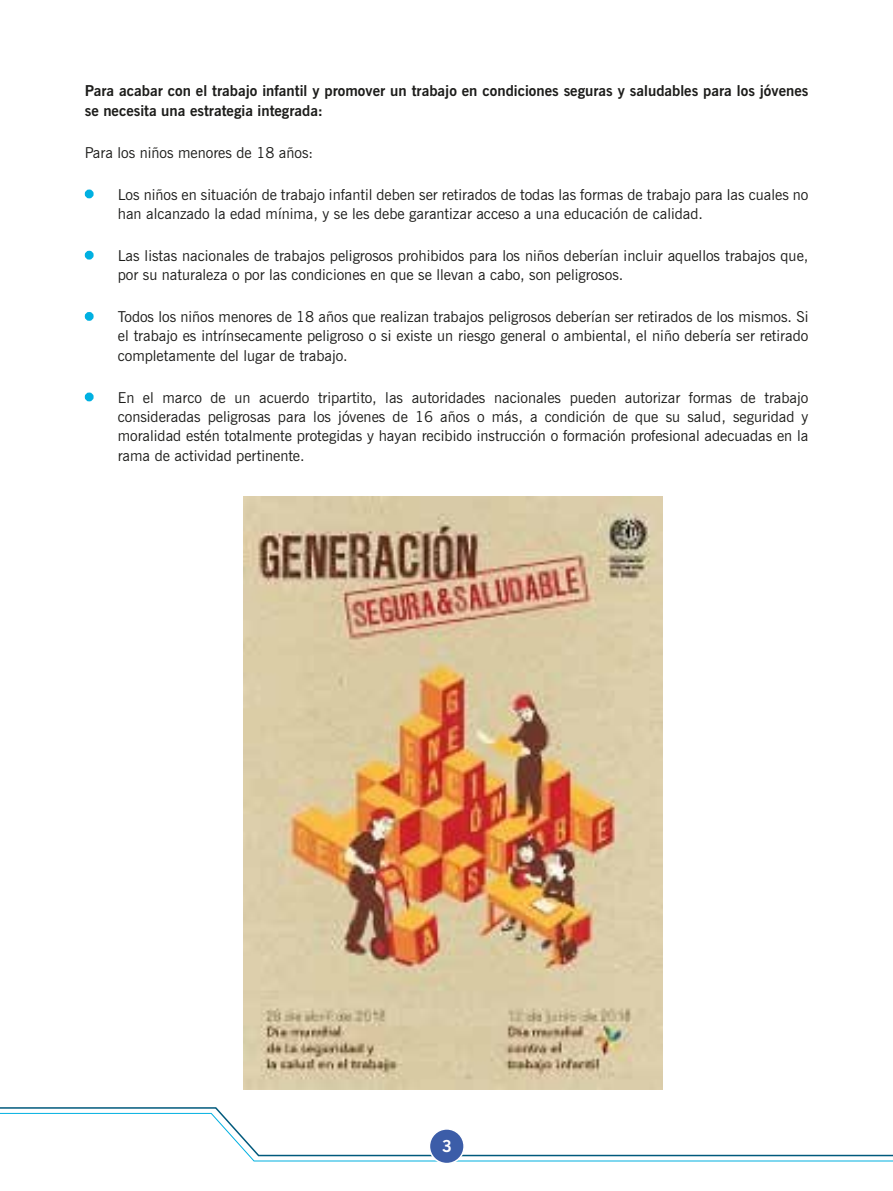
<style>
.page{position:relative;width:893px;height:1191px;background:#fff}
.page>*{position:absolute;margin:0;border:0;box-sizing:border-box;transform-origin:0 0}
.t1{font:700 16.5px "News Gothic BT";color:#fff}
.t2{font:15px/19.4px "News Gothic BT";color:#1d1d1b}
.t3{font:700 15px/19.4px "News Gothic BT";color:#1d1d1b}
.s1{color:#00b0e1}
</style>
<div class="page">
<svg style="left:0;top:1107px;width:221px;height:5px"></svg>
<svg style="left:0;top:1112px;width:893px;height:49px"></svg>
<div style="left:429px;top:1129px;width:35px;height:34px;background:#3c5da8;border-radius:50%"></div>
<div style="left:429px;top:1128px;width:36px;height:36px;border:2px solid #fff;border-radius:50%"></div>
<div style="left:85px;top:189px;width:9px;height:9px;border:4px solid #00b0e1;border-radius:50%"></div>
<div style="left:85px;top:251px;width:9px;height:8px;border:4px solid #00b0e1;border-radius:50%"></div>
<div style="left:85px;top:312px;width:9px;height:9px;border:4px solid #00b0e1;border-radius:50%"></div>
<div style="left:85px;top:392px;width:9px;height:9px;border:4px solid #00b0e1;border-radius:50%"></div>
<img style="left:244px;top:496px;width:418px;height:593px">
<p class="t3" style="left:85px;top:81px;width:725px">Para acabar con el trabajo infantil y promover un trabajo en condiciones seguras y saludables para los jóvenes se necesita una estrategia integrada:</p>
<p class="t2" style="left:85px;top:142px;width:230px">Para los niños menores de 18 años:</p>
<p class="t2" style="left:118px;top:184px;width:692px;text-indent:-33px"><span class="s1">•</span> Los niños en situación de trabajo infantil deben ser retirados de todas las formas de trabajo para las cuales no han alcanzado la edad mínima, y se les debe garantizar acceso a una educación de calidad.</p>
<p class="t2" style="left:118px;top:246px;width:692px;text-indent:-33px"><span class="s1">•</span> Las listas nacionales de trabajos peligrosos prohibidos para los niños deberían incluir aquellos trabajos que, por su naturaleza o por las condiciones en que se llevan a cabo, son peligrosos.</p>
<p class="t2" style="left:118px;top:307px;width:692px;text-align:justify;text-indent:-33px"><span class="s1">•</span> Todos los niños menores de 18 años que realizan trabajos peligrosos deberían ser retirados de los mismos. Si el trabajo es intrínsecamente peligroso o si existe un riesgo general o ambiental, el niño debería ser retirado completamente del lugar de trabajo.</p>
<p class="t2" style="left:118px;top:387px;width:692px;text-align:justify;text-indent:-33px"><span class="s1">•</span> En el marco de un acuerdo tripartito, las autoridades nacionales pueden autorizar formas de trabajo consideradas peligrosas para los jóvenes de 16 años o más, a condición de que su salud, seguridad y moralidad estén totalmente protegidas y hayan recibido instrucción o formación profesional adecuadas en la rama de actividad pertinente.</p>
<p class="t1" style="left:442px;top:1136px;width:11px">3</p>
</div>
